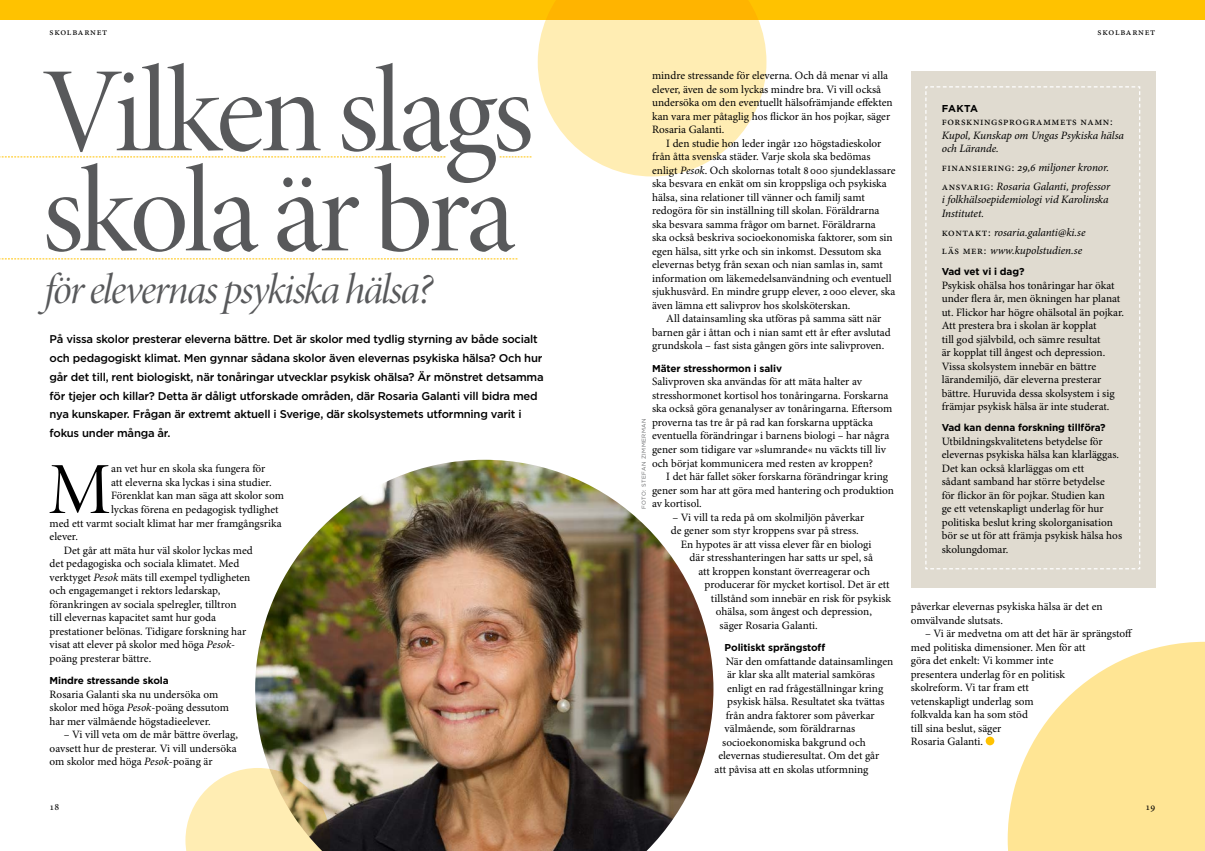
<style>
.page{position:relative;width:1205px;height:851px;background:#fff}
.page>*{position:absolute;margin:0;border:0;box-sizing:border-box;transform-origin:0 0}
.t1{font:121.25px/100px "Minion Pro Disp";letter-spacing:-.04em;color:#58595b}
.t2{font:73.75px "Minion Pro Disp";color:#000}
.t3{font:42.5px "Minion Pro It Disp";letter-spacing:-.04em;color:#58595b}
.t4{font:11.25px/13.5px "Minion Pro";color:#000}
.t5{font:500 11.25px/18.8px "Gotham";letter-spacing:-.02em;color:#000}
.t6{font:italic 11.25px/13.5px "Minion Pro";letter-spacing:-.01em;color:#000}
.t7{font:11.25px "Minion Pro";letter-spacing:.05em;color:#000}
.t8{font:700 10px "Gotham";letter-spacing:-.01em;color:#000}
.t9{font:10px "Minion Pro";letter-spacing:.07em;color:#000}
.t10{font:5.62px "Gotham";letter-spacing:.075em;color:#636466}
.s1{font-style:italic}
.s2{font-style:normal}
</style>
<div class="page">
<div style="left:0;top:0;width:1205px;height:20px;background:#ffc200"></div>
<div style="left:911px;top:71px;width:244px;height:516px;background:#e0dbd0"></div>
<svg style="left:538px;top:0;width:228px;height:176px"></svg>
<svg style="left:925px;top:86px;width:216px;height:484px"></svg>
<img style="left:255px;top:459px;width:458px;height:391px">
<div style="left:985px;top:736px;width:9px;height:9px;background:#ffc200;border-radius:50%"></div>
<svg style="left:0;top:156px;width:445px;height:1px"></svg>
<svg style="left:500px;top:156px;width:31px;height:1px"></svg>
<svg style="left:0;top:258px;width:517px;height:1px"></svg>
<svg style="left:1007px;top:641px;width:198px;height:209px;fill:#ffe594"></svg>
<svg style="left:185px;top:767px;width:145px;height:83px;background:#e3d4a5"></svg>
<p class="t9" style="left:50px;top:25px;width:59px">skolbarnet</p>
<h1 class="t1" style="left:43px;top:65px;width:492px">Vilken slags skola är bra</h1>
<h3 class="t3" style="left:45px;top:264px;width:390px">för elevernas psykiska hälsa?</h3>
<p class="t5" style="left:50px;top:329px;width:495px">På vissa skolor presterar eleverna bättre. Det är skolor med tydlig styrning av både socialt och pedagogiskt klimat. Men gynnar sådana skolor även elevernas psykiska hälsa? Och hur går det till, rent biologiskt, när tonåringar utvecklar psykisk ohälsa? Är mönstret detsamma för tjejer och killar? Detta är dåligt utforskade områden, där Rosaria Galanti vill bidra med nya kunskaper. Frågan är extremt aktuell i Sverige, där skolsystemets utformning varit i fokus under många år.</p>
<h2 class="t2" style="left:48px;top:445px;width:65px">M</h2>
<p class="t4" style="left:111px;top:462px;width:156px">an vet hur en skola ska fungera för</p>
<p class="t4" style="left:111px;top:476px;width:162px">att eleverna ska lyckas i sina studier.</p>
<p class="t4" style="left:111px;top:489px;width:174px">Förenklat kan man säga att skolor som</p>
<p class="t4" style="left:111px;top:503px;width:169px">lyckas förena en pedagogisk tydlighet</p>
<p class="t4" style="left:50px;top:516px;width:233px">med ett varmt socialt klimat har mer framgångsrika</p>
<p class="t4" style="left:50px;top:530px;width:30px">elever.</p>
<p class="t4" style="left:64px;top:543px;width:190px">Det går att mäta hur väl skolor lyckas med</p>
<p class="t4" style="left:50px;top:557px;width:191px">det pedagogiska och sociala klimatet. Med</p>
<p class="t4" style="left:50px;top:570px;width:202px">verktyget <span class="s1">Pesok</span> mäts till exempel tydligheten</p>
<p class="t4" style="left:50px;top:584px;width:172px">och engagemanget i rektors ledarskap,</p>
<p class="t4" style="left:50px;top:597px;width:188px">förankringen av sociala spelregler, tilltron</p>
<p class="t4" style="left:50px;top:611px;width:168px">till elevernas kapacitet samt hur goda</p>
<p class="t4" style="left:50px;top:624px;width:198px">prestationer belönas. Tidigare forskning har</p>
<p class="t4" style="left:50px;top:638px;width:187px">visat att elever på skolor med höga <span class="s1">Pesok</span>-</p>
<p class="t4" style="left:50px;top:651px;width:103px">poäng presterar bättre.</p>
<p class="t8" style="left:50px;top:674px;width:121px">Mindre stressande skola</p>
<p class="t4" style="left:50px;top:687px;width:181px">Rosaria Galanti ska nu undersöka om skolor med höga <span class="s1">Pesok</span>-poäng dessutom har mer välmående högstadieelever.</p>
<p class="t4" style="left:50px;top:728px;width:190px;text-align:justify;text-indent:14px">– Vi vill veta om de mår bättre överlag, oavsett hur de presterar. Vi vill undersöka om skolor med höga <span class="s1">Pesok</span>-poäng är</p>
<p class="t9" style="left:50px;top:800px;width:11px">18</p>
<p class="t4" style="left:652px;top:69px;width:242px">mindre stressande för eleverna. Och då menar vi alla elever, även de som lyckas mindre bra. Vi vill också undersöka om den eventuellt hälsofrämjande effekten kan vara mer påtaglig hos flickor än hos pojkar, säger Rosaria Galanti.</p>
<p class="t4" style="left:652px;top:137px;width:245px;text-indent:14px">I den studie hon leder ingår 120 högstadieskolor från åtta svenska städer. Varje skola ska bedömas enligt <span class="s1">Pesok</span>. Och skolornas totalt 8000 sjundeklassare ska besvara en enkät om sin kroppsliga och psykiska hälsa, sina relationer till vänner och familj samt redogöra för sin inställning till skolan. Föräldrarna ska besvara samma frågor om barnet. Föräldrarna<br>ska också beskriva socioekonomiska faktorer, som sin egen hälsa, sitt yrke och sin inkomst. Dessutom ska elevernas betyg från sexan och nian samlas in, samt information om läkemedelsanvändning och eventuell sjukhusvård. En mindre grupp elever, 2000 elever, ska även lämna ett salivprov hos skolsköterskan.</p>
<p class="t4" style="left:652px;top:312px;width:240px;text-align:center">All datainsamling ska utföras på samma sätt när barnen går i åttan och i nian samt ett år efter avslutad grundskola – fast sista gången görs inte salivproven.</p>
<p class="t8" style="left:652px;top:362px;width:131px">Mäter stresshormon i saliv</p>
<p class="t4" style="left:652px;top:375px;width:242px">Salivproven ska användas för att mäta halter av stresshormonet kortisol hos tonåringarna. Forskarna ska också göra genanalyser av tonåringarna. Eftersom proverna tas tre år på rad kan forskarna upptäcka eventuella förändringar i barnens biologi – har några gener som tidigare var »slumrande« nu väckts till liv och börjat kommunicera med resten av kroppen?</p>
<p class="t4" style="left:652px;top:470px;width:243px;text-indent:14px">I det här fallet söker forskarna förändringar kring gener som har att göra med hantering och produktion av kortisol.</p>
<p class="t4" style="left:672px;top:510px;width:193px">– Vi vill ta reda på om skolmiljön påverkar</p>
<p class="t4" style="left:671px;top:524px;width:189px">de gener som styr kroppens svar på stress.</p>
<p class="t4" style="left:681px;top:537px;width:192px">En hypotes är att vissa elever får en biologi</p>
<p class="t4" style="left:689px;top:551px;width:185px">där stresshanteringen har satts ur spel, så</p>
<p class="t4" style="left:698px;top:564px;width:173px">att kroppen konstant överreagerar och</p>
<p class="t4" style="left:704px;top:578px;width:187px">producerar för mycket kortisol. Det är ett</p>
<p class="t4" style="left:711px;top:591px;width:182px">tillstånd som innebär en risk för psykisk</p>
<p class="t4" style="left:716px;top:605px;width:158px">ohälsa, som ångest och depression,</p>
<p class="t4" style="left:719px;top:618px;width:100px">säger Rosaria Galanti.</p>
<p class="t8" style="left:724px;top:641px;width:102px">Politiskt sprängstoff</p>
<p class="t4" style="left:726px;top:654px;width:169px">När den omfattande datainsamlingen</p>
<p class="t4" style="left:727px;top:668px;width:149px">är klar ska allt material samköras</p>
<p class="t4" style="left:727px;top:681px;width:158px">enligt en rad frågeställningar kring</p>
<p class="t4" style="left:727px;top:695px;width:159px">psykisk hälsa. Resultatet ska tvättas</p>
<p class="t4" style="left:726px;top:708px;width:150px">från andra faktorer som påverkar</p>
<p class="t4" style="left:724px;top:722px;width:132px">välmående, som föräldrarnas</p>
<p class="t4" style="left:722px;top:735px;width:145px">socioekonomiska bakgrund och</p>
<p class="t4" style="left:718px;top:749px;width:162px">elevernas studieresultat. Om det går</p>
<p class="t4" style="left:714px;top:762px;width:155px">att påvisa att en skolas utformning</p>
<p class="t10" style="left:641px;top:508px;width:91px;rotate:-90deg">FOTO: STEFAN ZIMMERMAN</p>
<p class="t9" style="left:1097px;top:25px;width:59px">skolbarnet</p>
<p class="t8" style="left:942px;top:102px;width:38px">FAKTA</p>
<p class="t7" style="left:942px;top:115px;width:172px">Forskningsprogrammets namn:</p>
<p class="t6" style="left:942px;top:129px;width:184px">Kupol, Kunskap om Ungas Psykiska hälsa och Lärande.</p>
<p class="t6" style="left:942px;top:158px;width:170px;line-height:18.8px"><span class="s2">Finansiering:</span> 29,6 miljoner kronor. <span class="s2">ansvarig:</span> Rosaria Galanti, professor</p>
<p class="t6" style="left:942px;top:193px;width:168px">i folkhälsoepidemiologi vid Karolinska<br>Institutet.</p>
<p class="t6" style="left:942px;top:223px;width:145px;line-height:18.8px"><span class="s2">Kontakt:</span> rosaria.galanti@ki.se<br><span class="s2">Läs mer:</span> www.kupolstudien.se</p>
<p class="t8" style="left:942px;top:266px;width:84px">Vad vet vi i dag?</p>
<p class="t4" style="left:942px;top:279px;width:184px">Psykisk ohälsa hos tonåringar har ökat under flera år, men ökningen har planat ut. Flickor har högre ohälsotal än pojkar.<br>Att prestera bra i skolan är kopplat<br>till god självbild, och sämre resultat<br>är kopplat till ångest och depression.<br>Vissa skolsystem innebär en bättre lärandemiljö, där eleverna presterar bättre. Huruvida dessa skolsystem i sig främjar psykisk hälsa är inte studerat.</p>
<p class="t8" style="left:942px;top:422px;width:165px">Vad kan denna forskning tillföra?</p>
<p class="t4" style="left:942px;top:435px;width:182px">Utbildningskvalitetens betydelse för elevernas psykiska hälsa kan klarläggas.<br>Det kan också klarläggas om ett<br>sådant samband har större betydelse<br>för flickor än för pojkar. Studien kan<br>ge ett vetenskapligt underlag för hur politiska beslut kring skolorganisation bör se ut för att främja psykisk hälsa hos skolungdomar.</p>
<p class="t4" style="left:911px;top:600px;width:193px">påverkar elevernas psykiska hälsa är det en omvälvande slutsats.</p>
<p class="t4" style="left:911px;top:627px;width:223px;text-indent:14px">– Vi är medvetna om att det här är sprängstoff med politiska dimensioner. Men för att<br>göra det enkelt: Vi kommer inte<br>presentera underlag för en politisk<br>skolreform. Vi tar fram ett<br>vetenskapligt underlag som<br>folkvalda kan ha som stöd<br>till sina beslut, säger<br>Rosaria Galanti.</p>
<p class="t9" style="left:1145px;top:800px;width:11px">19</p>
</div>
